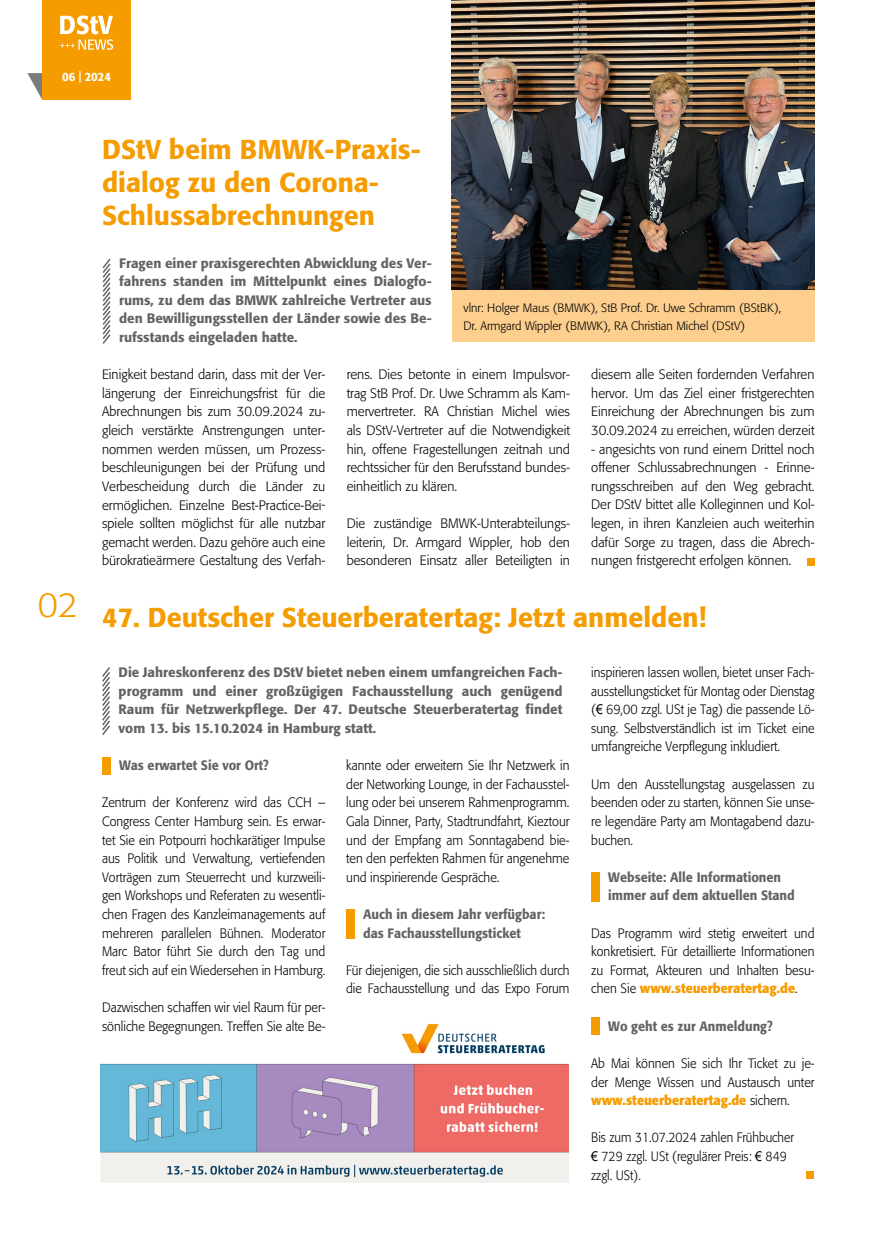
<style>
.page{position:relative;width:872px;height:1234px;background:#fff}
.page>*{position:absolute;margin:0;border:0;box-sizing:border-box;transform-origin:0 0}
.t1{font:300 34.5px "Formata BQ";color:#f59c00}
.t2{font:500 27px/33px "Formata BQ";color:#f59c00}
.t3{font:300 13.5px/18.6px "Formata BQ";color:#000;text-align:justify}
.t4{font:300 13.5px/18.6px "Formata BQ";color:#000;text-align:justify;scale:.93 1}
.t5{font:500 13.5px/18.6px "Formata BQ";color:#646363;text-align:justify}
.t6{font:300 13.5px/18.6px "Formata BQ";color:#000;scale:.92 1}
.t7{font:500 13.5px/18.6px "Formata BQ";color:#646363;scale:.93 1}
.t8{font:300 13.5px/18.6px "Formata BQ";color:#000;scale:.9 1}
.t9{font:300 12px/18px "Formata BQ";color:#000}
.t10{font:500 12px "Formata BQ";color:#fff;scale:.95 1}
.s1{font-family:"Arial";font-weight:400}
.s2{font-weight:700;color:#f59c00}
</style>
<div class="page">
<svg style="left:27px;top:73px;width:15px;height:26px"></svg>
<div style="left:42px;top:0;width:89px;height:100px;background:#f59c00"></div>
<svg style="left:60px;top:15px;width:53px;height:35px"></svg>
<img style="left:101px;top:1024px;width:467px;height:157px">
<div style="left:806px;top:1171px;width:8px;height:7px;background:#f59c00"></div>
<svg style="left:102px;top:667px;width:8px;height:68px"></svg>
<div style="left:102px;top:756px;width:9px;height:18px;background:#f59c00"></div>
<div style="left:346px;top:909px;width:9px;height:29px;background:#f59c00"></div>
<div style="left:591px;top:872px;width:9px;height:29px;background:#f59c00"></div>
<div style="left:591px;top:1016px;width:9px;height:18px;background:#f59c00"></div>
<div style="left:807px;top:557px;width:7px;height:8px;background:#f59c00"></div>
<div style="left:451px;top:290px;width:363px;height:52px;background:#fccf8f"></div>
<img style="left:451px;top:0;width:363px;height:290px">
<svg style="left:102px;top:258px;width:9px;height:86px"></svg>
<p class="t10" style="left:62px;top:69px;width:53px">06 | 2024</p>
<h1 class="t1" style="left:38px;top:584px;width:42px">02</h1>
<h2 class="t2" style="left:102px;top:133px;width:320px">DStV beim BMWK-Praxis&shy;dialog zu den Corona-<br>Schlussabrechnungen</h2>
<p class="t5" style="left:119px;top:253px;width:314px">Fragen einer praxisgerechten Abwicklung des Ver&shy;fahrens standen im Mittelpunkt eines Dialogfo&shy;rums, zu dem das BMWK zahlreiche Vertreter aus den Bewilligungsstellen der Länder sowie des Be&shy;rufsstands eingeladen hatte.</p>
<p class="t3" style="left:347px;top:365px;width:225px">rens. Dies betonte in einem Impulsvor&shy;trag StB Prof. Dr. Uwe Schramm als Kam&shy;mervertreter. RA Christian Michel wies als DStV-Vertreter auf die Notwendigkeit hin, offene Fragestellungen zeitnah und rechtssicher für den Berufsstand bundes&shy;einheitlich zu klären.</p>
<p class="t3" style="left:347px;top:514px;width:225px">Die zuständige BMWK-Unterabteilungs&shy;leiterin, Dr. Armgard Wippler, hob den besonderen Einsatz aller Beteiligten in</p>
<p class="t9" style="left:463px;top:298px;width:319px">vlnr: Holger Maus (BMWK), StB Prof. Dr. Uwe Schramm (BStBK),<br>Dr. Armgard Wippler (BMWK), RA Christian Michel (DStV)</p>
<p class="t3" style="left:102px;top:365px;width:225px">Einigkeit bestand darin, dass mit der Ver&shy;längerung der Einreichungsfrist für die Abrechnungen bis zum 30.09.2024 zu&shy;gleich verstärkte Anstrengungen unter&shy;nommen werden müssen, um Prozess&shy;beschleunigungen bei der Prüfung und Verbescheidung durch die Länder zu ermöglichen. Einzelne Best-Practice-Bei&shy;spiele sollten möglichst für alle nutzbar gemacht werden. Dazu gehöre auch eine bürokratieärmere Gestaltung des Verfah-</p>
<p class="t3" style="left:591px;top:365px;width:225px">diesem alle Seiten fordernden Verfahren hervor. Um das Ziel einer fristgerechten Einreichung der Abrechnungen bis zum 30.09.2024 zu erreichen, würden derzeit</p>
<p class="t3" style="left:591px;top:439px;width:225px">- angesichts von rund einem Drittel noch offener Schlussabrechnungen - Erinne&shy;rungsschreiben auf den Weg gebracht.<br>Der DStV bittet alle Kolleginnen und Kol&shy;legen, in ihren Kanzleien auch weiterhin dafür Sorge zu tragen, dass die Abrech&shy;nungen fristgerecht erfolgen können.</p>
<h2 class="t2" style="left:102px;top:600px;width:606px">47. Deutscher Steuerberatertag: Jetzt anmelden!</h2>
<p class="t5" style="left:119px;top:662px;width:445px">Die Jahreskonferenz des DStV bietet neben einem umfangreichen Fach&shy;programm und einer großzügigen Fachausstellung auch genügend Raum für Netzwerkpflege. Der 47. Deutsche Steuerberatertag findet vom 13. bis 15.10.2024 in Hamburg statt.</p>
<p class="t4" style="left:346px;top:756px;width:242px">kannte oder erweitern Sie Ihr Netzwerk in der Networking Lounge, in der Fachausstel&shy;lung oder bei unserem Rahmenprogramm.<br>Gala Dinner, Party, Stadtrundfahrt, Kieztour und der Empfang am Sonntagabend bie&shy;ten den perfekten Rahmen für angenehme und inspirierende Gespräche.</p>
<p class="t7" style="left:363px;top:904px;width:197px">Auch in diesem Jahr verfügbar: das Fachausstellungsticket</p>
<p class="t6" style="left:346px;top:960px;width:244px">Für diejenigen, die sich ausschließlich durch die Fachausstellung und das Expo Forum</p>
<p class="t6" style="left:591px;top:663px;width:244px;text-align:justify">inspirieren lassen wollen, bietet unser Fach&shy;ausstellungsticket für Montag oder Dienstag (<span class="s1">€</span> 69,00 zzgl. USt je Tag) die passende Lö&shy;sung. Selbstverständlich ist im Ticket eine umfangreiche Verpflegung inkludiert.</p>
<p class="t4" style="left:591px;top:774px;width:242px">Um den Ausstellungstag ausgelassen zu beenden oder zu starten, können Sie unse&shy;re legendäre Party am Montagabend dazu&shy;buchen.</p>
<p class="t7" style="left:608px;top:867px;width:202px">Webseite: Alle Informationen immer auf dem aktuellen Stand</p>
<p class="t4" style="left:591px;top:923px;width:242px">Das Programm wird stetig erweitert und konkretisiert. Für detaillierte Informationen zu Format, Akteuren und Inhalten besu&shy;chen Sie <span class="s2">www.steuerberatertag.de</span>.</p>
<p class="t7" style="left:608px;top:1016px;width:178px">Wo geht es zur Anmeldung?</p>
<p class="t4" style="left:591px;top:1053px;width:242px">Ab Mai können Sie sich Ihr Ticket zu je&shy;der Menge Wissen und Austausch unter <span class="s2">www.steuerberatertag.de</span> sichern.</p>
<p class="t8" style="left:591px;top:1128px;width:227px">Bis zum 31.07.2024 zahlen Frühbucher <span class="s1">€</span> 729 zzgl. USt (regulärer Preis: <span class="s1">€</span> 849 zzgl. USt).</p>
<p class="t7" style="left:119px;top:755px;width:163px">Was erwartet Sie vor Ort?</p>
<p class="t4" style="left:102px;top:793px;width:242px">Zentrum der Konferenz wird das CCH – Congress Center Hamburg sein. Es erwar&shy;tet Sie ein Potpourri hochkarätiger Impulse aus Politik und Verwaltung, vertiefenden Vorträgen zum Steuerrecht und kurzweili&shy;gen Workshops und Referaten zu wesentli&shy;chen Fragen des Kanzleimanagements auf mehreren parallelen Bühnen. Moderator Marc Bator führt Sie durch den Tag und freut sich auf ein Wiedersehen in Hamburg.</p>
<p class="t4" style="left:102px;top:997px;width:242px">Dazwischen schaffen wir viel Raum für per&shy;sönliche Begegnungen. Treffen Sie alte Be-</p>
</div>
